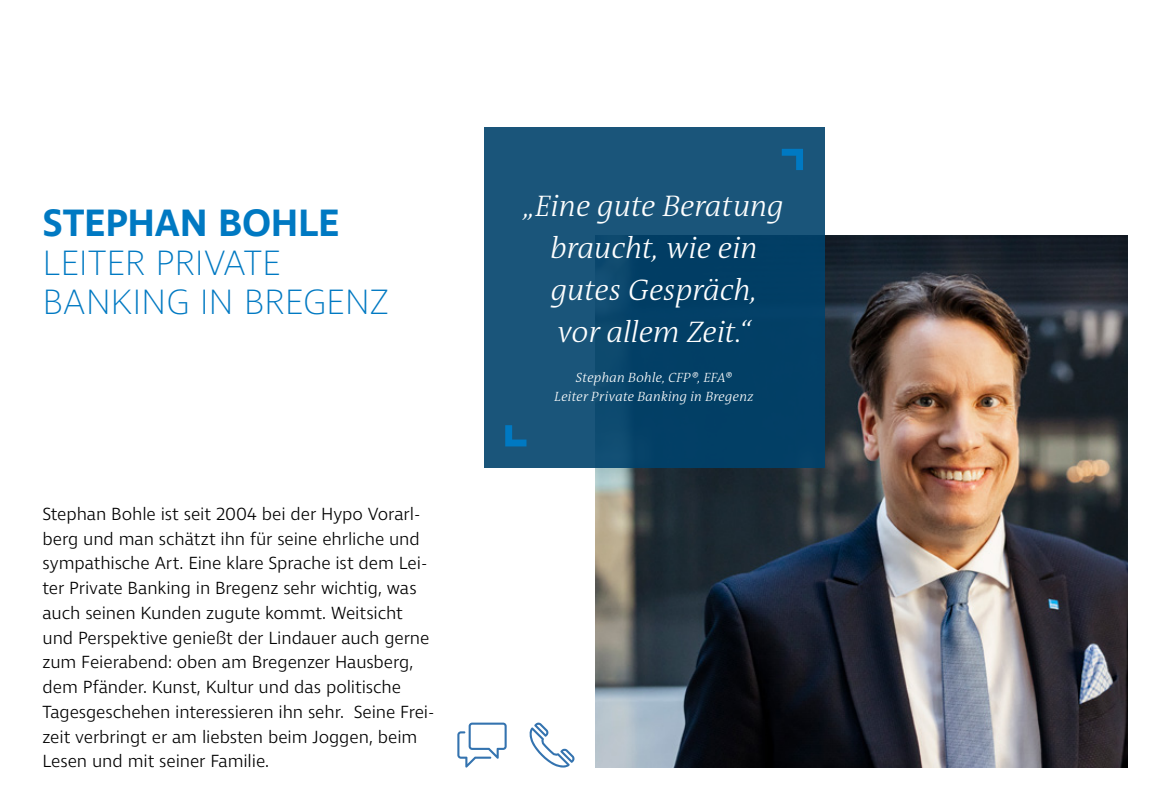
<style>
.page{position:relative;width:1170px;height:810px;background:#fff}
.page>*{position:absolute;margin:0;border:0;box-sizing:border-box;transform-origin:0 0}
.t1{font:600 39px "Ingra";letter-spacing:-.005em;color:#0079c2}
.t2{font:200 36px/39px "Ingra";color:#0079c2}
.t3{font:italic 300 30px/42px "The Antiqua B W3";color:#fff;text-align:center}
.t4{font:300 18px/24.8px "Ingra";letter-spacing:-.005em;color:#000}
.t5{font:italic 300 13.5px/18.8px "The Antiqua B W3";letter-spacing:.015em;color:#fff;text-align:center}
</style>
<div class="page">
<img style="left:595px;top:236px;width:532px;height:531px">
<svg style="left:484px;top:128px;width:340px;height:340px;background:#0f4b71"></svg>
<svg style="left:781px;top:149px;width:22px;height:21px"></svg>
<svg style="left:505px;top:425px;width:21px;height:21px"></svg>
<svg style="left:529px;top:723px;width:45px;height:44px"></svg>
<svg style="left:457px;top:723px;width:49px;height:44px"></svg>
<h1 class="t1" style="left:43px;top:199px;width:298px">STEPHAN BOHLE</h1>
<h2 class="t2" style="left:43px;top:245px;width:348px">LEITER PRIVATE<br>BANKING IN BREGENZ</h2>
<p class="t4" style="left:43px;top:502px;width:393px">Stephan Bohle ist seit 2004 bei der Hypo Vorarl&shy;berg und man schätzt ihn für seine ehrliche und sympathische Art. Eine klare Sprache ist dem Lei&shy;ter Private Banking in Bregenz sehr wichtig, was auch seinen Kunden zugute kommt. Weitsicht und Perspektive genießt der Lindauer auch gerne zum Feierabend: oben am Bregenzer Hausberg, dem Pfänder. Kunst, Kultur und das politische Tagesgeschehen interessieren ihn sehr. Seine Frei&shy;zeit verbringt er am liebsten beim Joggen, beim Lesen und mit seiner Familie.</p>
<h3 class="t3" style="left:524px;top:185px;width:261px">„Eine gute Beratung braucht, wie ein gutes Gespräch,<br>vor allem Zeit.“</h3>
<p class="t5" style="left:554px;top:369px;width:200px">Stephan Bohle, CFP®, EFA®<br>Leiter Private Banking in Bregenz</p>
</div>
